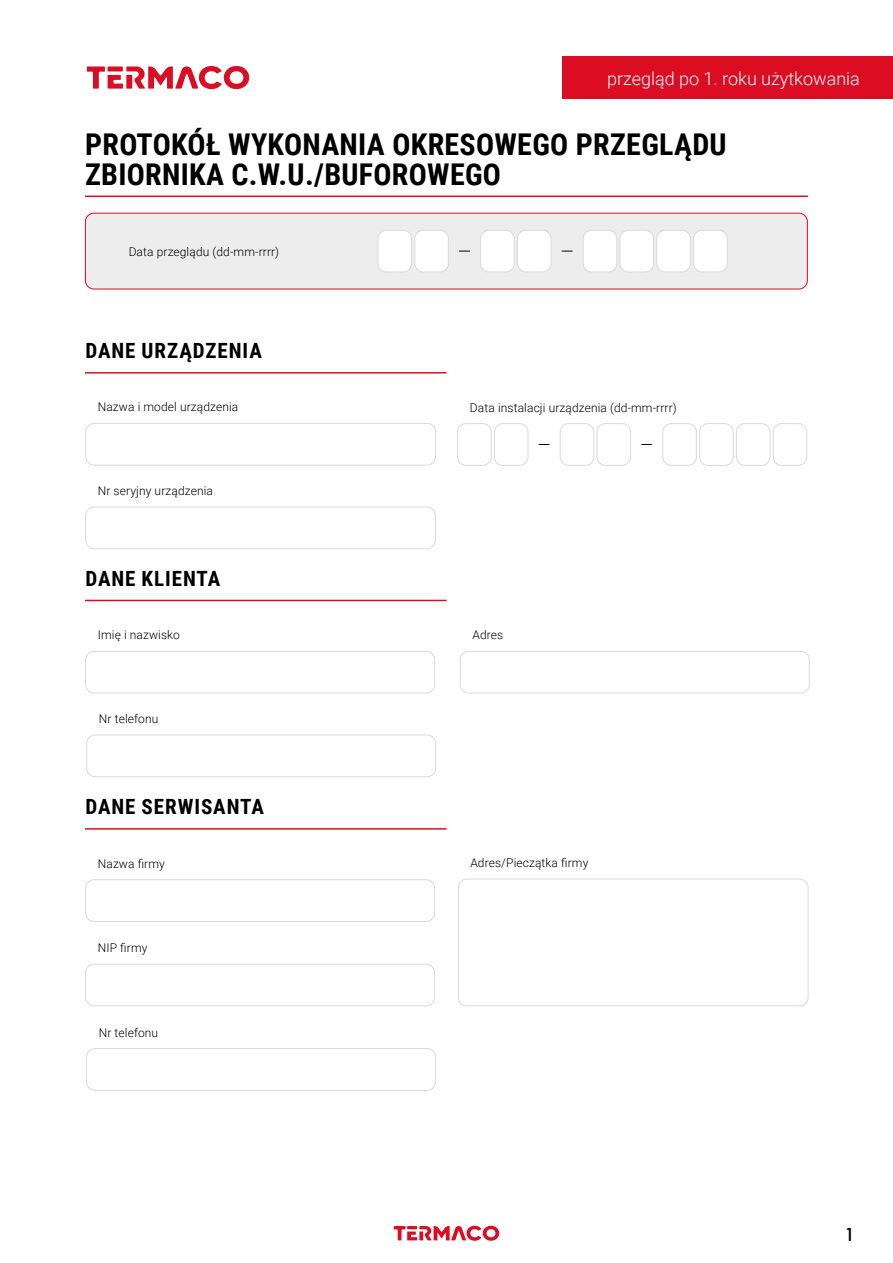
<style>
.page{position:relative;width:893px;height:1263px;background:#fff}
.page>*{position:absolute;margin:0;border:0;box-sizing:border-box;transform-origin:0 0}
.t1{font:700 30px/30px "Roboto Condensed";letter-spacing:.01em;color:#000}
.t2{font:700 21px "Roboto Condensed";letter-spacing:.045em;color:#000}
.t3{font:500 19.5px "Futura PT";color:#000}
.t4{font:300 18px "Roboto";color:#fff}
.t5{font:300 12px "Roboto";letter-spacing:.01em;color:#000}
</style>
<div class="page">
<svg style="left:394px;top:1226px;width:105px;height:15px"></svg>
<hr style="left:85px;top:196px;width:723px;height:1px;background:#dc0c23">
<div style="left:85px;top:423px;width:351px;height:42px;border:1px solid #dadada;border-radius:9px"></div>
<div style="left:458px;top:879px;width:350px;height:127px;border:1px solid #dadada;border-radius:9px"></div>
<div style="left:85px;top:507px;width:351px;height:42px;border:1px solid #dadada;border-radius:9px"></div>
<div style="left:85px;top:879px;width:350px;height:43px;border:1px solid #dadada;border-radius:9px"></div>
<div style="left:85px;top:651px;width:350px;height:42px;border:1px solid #dadada;border-radius:9px"></div>
<div style="left:460px;top:651px;width:350px;height:42px;border:1px solid #dadada;border-radius:9px"></div>
<div style="left:85px;top:964px;width:350px;height:42px;border:1px solid #dadada;border-radius:9px"></div>
<div style="left:86px;top:1048px;width:350px;height:43px;border:1px solid #dadada;border-radius:9px"></div>
<div style="left:86px;top:735px;width:350px;height:42px;border:1px solid #dadada;border-radius:9px"></div>
<div style="left:457px;top:423px;width:35px;height:43px;border:1px solid #dadada;border-radius:9px"></div>
<div style="left:494px;top:423px;width:34px;height:43px;border:1px solid #dadada;border-radius:9px"></div>
<div style="left:560px;top:423px;width:34px;height:43px;border:1px solid #dadada;border-radius:9px"></div>
<div style="left:597px;top:423px;width:34px;height:43px;border:1px solid #dadada;border-radius:9px"></div>
<div style="left:662px;top:423px;width:35px;height:43px;border:1px solid #dadada;border-radius:9px"></div>
<div style="left:736px;top:423px;width:34px;height:43px;border:1px solid #dadada;border-radius:9px"></div>
<div style="left:699px;top:423px;width:35px;height:43px;border:1px solid #dadada;border-radius:9px"></div>
<div style="left:773px;top:423px;width:34px;height:43px;border:1px solid #dadada;border-radius:9px"></div>
<div style="left:85px;top:213px;width:722px;height:76px;background:#ededed;border-radius:9px"></div>
<div style="left:85px;top:213px;width:723px;height:76px;border:1px solid #dc0c23;border-radius:9px"></div>
<hr style="left:85px;top:372px;width:361px;height:2px;background:#dc0c23">
<hr style="left:85px;top:828px;width:362px;height:2px;background:#dc0c23">
<hr style="left:85px;top:600px;width:362px;height:1px;background:#dc0c23">
<div style="left:378px;top:230px;width:34px;height:42px;background:#fff;border-radius:9px"></div>
<div style="left:378px;top:230px;width:34px;height:42px;border:1px solid #dadada;border-radius:9px"></div>
<div style="left:415px;top:230px;width:33px;height:42px;background:#fff;border-radius:9px"></div>
<div style="left:414px;top:230px;width:35px;height:42px;border:1px solid #dadada;border-radius:9px"></div>
<div style="left:481px;top:230px;width:33px;height:42px;background:#fff;border-radius:9px"></div>
<div style="left:480px;top:230px;width:35px;height:42px;border:1px solid #dadada;border-radius:9px"></div>
<div style="left:517px;top:230px;width:34px;height:42px;background:#fff;border-radius:9px"></div>
<div style="left:517px;top:230px;width:34px;height:42px;border:1px solid #dadada;border-radius:9px"></div>
<div style="left:583px;top:230px;width:34px;height:42px;background:#fff;border-radius:9px"></div>
<div style="left:583px;top:230px;width:34px;height:42px;border:1px solid #dadada;border-radius:9px"></div>
<div style="left:657px;top:230px;width:33px;height:42px;background:#fff;border-radius:9px"></div>
<div style="left:656px;top:230px;width:35px;height:42px;border:1px solid #dadada;border-radius:9px"></div>
<div style="left:620px;top:230px;width:34px;height:42px;background:#fff;border-radius:9px"></div>
<div style="left:620px;top:230px;width:34px;height:42px;border:1px solid #dadada;border-radius:9px"></div>
<div style="left:694px;top:230px;width:33px;height:42px;background:#fff;border-radius:9px"></div>
<div style="left:693px;top:230px;width:35px;height:42px;border:1px solid #dadada;border-radius:9px"></div>
<svg style="left:87px;top:66px;width:162px;height:23px"></svg>
<div style="left:562px;top:56px;width:331px;height:43px;background:#dc0c23"></div>
<h3 class="t4" style="left:607px;top:66px;width:254px">przegląd po 1. roku użytkowania</h3>
<h1 class="t1" style="left:85px;top:129px;width:643px">PROTOKÓŁ WYKONANIA OKRESOWEGO PRZEGLĄDU<br>ZBIORNIKA C.W.U./BUFOROWEGO</h1>
<p class="t5" style="left:129px;top:243px;width:152px">Data przeglądu (dd-mm-rrrr)</p>
<h2 class="t2" style="left:85px;top:336px;width:178px">DANE URZĄDZENIA</h2>
<p class="t5" style="left:98px;top:399px;width:142px">Nazwa i model urządzenia</p>
<p class="t5" style="left:98px;top:482px;width:117px">Nr seryjny urządzenia</p>
<h2 class="t2" style="left:85px;top:563px;width:136px">DANE KLIENTA</h2>
<p class="t5" style="left:470px;top:399px;width:208px">Data instalacji urządzenia (dd-mm-rrrr)</p>
<p class="t5" style="left:98px;top:626px;width:84px">Imię i nazwisko</p>
<p class="t5" style="left:472px;top:626px;width:32px">Adres</p>
<p class="t5" style="left:99px;top:710px;width:61px">Nr telefonu</p>
<h2 class="t2" style="left:85px;top:792px;width:180px">DANE SERWISANTA</h2>
<p class="t5" style="left:98px;top:855px;width:69px">Nazwa firmy</p>
<p class="t5" style="left:98px;top:939px;width:51px">NIP firmy</p>
<p class="t5" style="left:99px;top:1024px;width:61px">Nr telefonu</p>
<p class="t5" style="left:470px;top:854px;width:120px">Adres/Pieczątka firmy</p>
<h3 class="t3" style="left:844px;top:1222px;width:13px">1</h3>
</div>
